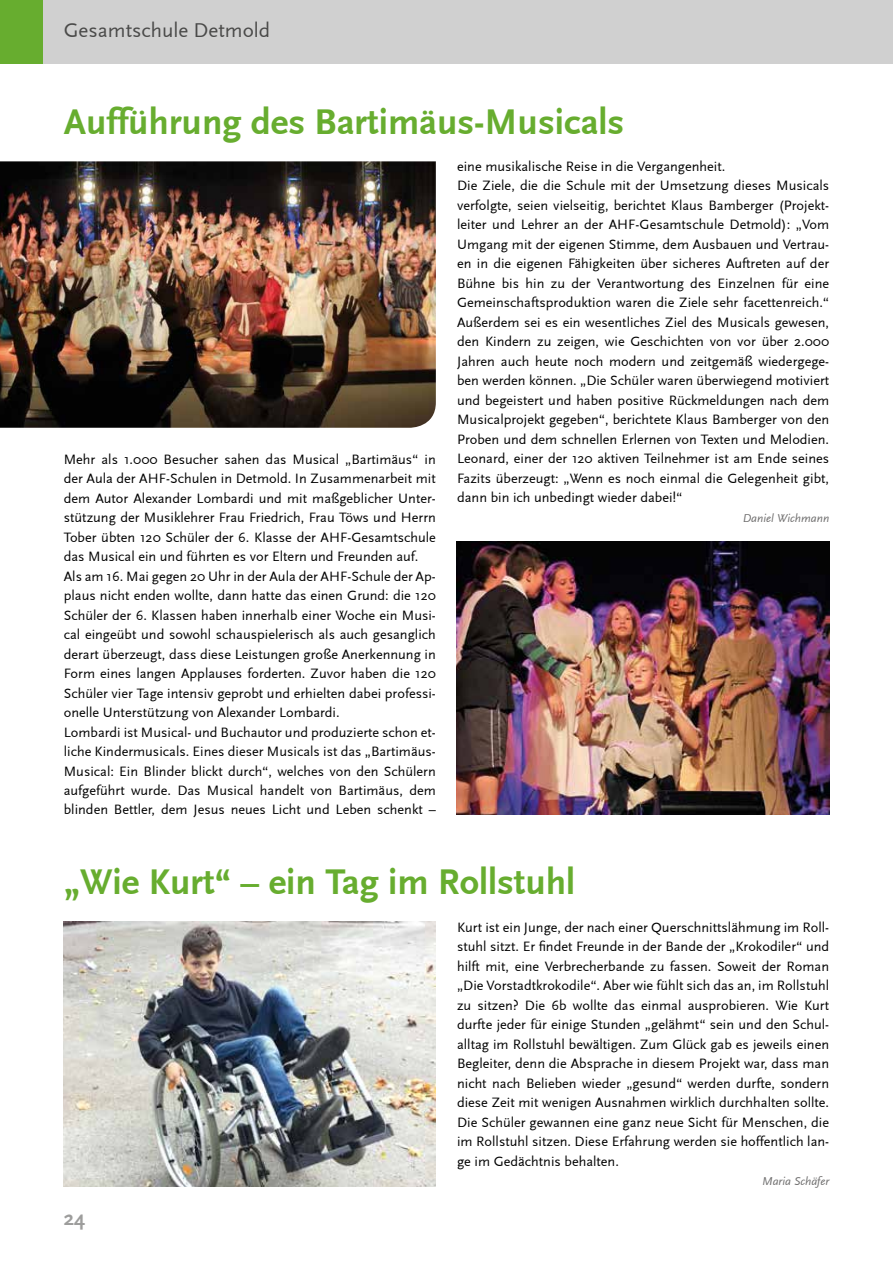
<style>
.page{position:relative;width:893px;height:1263px;background:#fff}
.page>*{position:absolute;margin:0;border:0;box-sizing:border-box;transform-origin:0 0}
.t1{font:700 37.5px "Scala Sans";color:#67ad2f}
.t2{font:21px "Scala Sans";color:#4a4a49}
.t3{font:700 21px "Scala Sans";color:#9d9d9c}
.t4{font:14.25px/19.5px "Scala Sans";color:#000}
.t5{font:italic 12px "Scala Sans";color:#706f6f}
</style>
<div class="page">
<div style="left:0;top:0;width:893px;height:64px;background:#d0d0d0"></div>
<div style="left:0;top:0;width:43px;height:64px;background:#67ad2f"></div>
<img style="left:64px;top:922px;width:372px;height:264px">
<img style="left:0;top:161px;width:436px;height:267px">
<img style="left:456px;top:542px;width:373px;height:272px">
<h2 class="t2" style="left:64px;top:19px;width:208px">Gesamtschule Detmold</h2>
<h1 class="t1" style="left:64px;top:102px;width:562px">Aufführung des Bartimäus-Musicals</h1>
<p class="t4" style="left:64px;top:449px;width:374px">Mehr als 1.000 Besucher sahen das Musical „Bartimäus“ in der Aula der AHF-Schulen in Detmold. In Zusammenarbeit mit dem Autor Alexander Lombardi und mit maßgeblicher Unter&shy;stützung der Musiklehrer Frau Friedrich, Frau Töws und Herrn Tober übten 120 Schüler der 6. Klasse der AHF-Gesamtschule das Musical ein und führten es vor Eltern und Freunden auf.<br>Als am 16. Mai gegen 20 Uhr in der Aula der AHF-Schule der Ap&shy;plaus nicht enden wollte, dann hatte das einen Grund: die 120<br>Schüler der 6. Klassen haben innerhalb einer Woche ein Musi&shy;cal eingeübt und sowohl schauspielerisch als auch gesanglich derart überzeugt, dass diese Leistungen große Anerkennung in Form eines langen Applauses forderten. Zuvor haben die 120<br>Schüler vier Tage intensiv geprobt und erhielten dabei professi&shy;onelle Unterstützung von Alexander Lombardi.<br>Lombardi ist Musical- und Buchautor und produzierte schon et&shy;liche Kindermusicals. Eines dieser Musicals ist das „Bartimäus-Musical: Ein Blinder blickt durch“, welches von den Schülern aufgeführt wurde. Das Musical handelt von Bartimäus, dem blinden Bettler, dem Jesus neues Licht und Leben schenkt –</p>
<p class="t4" style="left:457px;top:157px;width:374px">eine musikalische Reise in die Vergangenheit.<br>Die Ziele, die die Schule mit der Umsetzung dieses Musicals verfolgte, seien vielseitig, berichtet Klaus Bamberger (Projekt&shy;leiter und Lehrer an der AHF-Gesamtschule Detmold): „Vom Umgang mit der eigenen Stimme, dem Ausbauen und Vertrau&shy;en in die eigenen Fähigkeiten über sicheres Auftreten auf der Bühne bis hin zu der Verantwortung des Einzelnen für eine Gemeinschaftsproduktion waren die Ziele sehr facettenreich.“ Außerdem sei es ein wesentliches Ziel des Musicals gewesen, den Kindern zu zeigen, wie Geschichten von vor über 2.000<br>Jahren auch heute noch modern und zeitgemäß wiedergege&shy;ben werden können. „Die Schüler waren überwiegend motiviert und begeistert und haben positive Rückmeldungen nach dem Musicalprojekt gegeben“, berichtete Klaus Bamberger von den Proben und dem schnellen Erlernen von Texten und Melodien.<br>Leonard, einer der 120 aktiven Teilnehmer ist am Ende seines Fazits überzeugt: „Wenn es noch einmal die Gelegenheit gibt, dann bin ich unbedingt wieder dabei!“</p>
<p class="t5" style="left:743px;top:512px;width:88px">Daniel Wichmann</p>
<h1 class="t1" style="left:64px;top:862px;width:513px">„Wie Kurt“ – ein Tag im Rollstuhl</h1>
<h2 class="t3" style="left:64px;top:1207px;width:23px">24</h2>
<p class="t4" style="left:457px;top:917px;width:374px;text-align:justify">Kurt ist ein Junge, der nach einer Querschnittslähmung im Roll&shy;stuhl sitzt. Er findet Freunde in der Bande der „Krokodiler“ und hilft mit, eine Verbrecherbande zu fassen. Soweit der Roman „Die Vorstadtkrokodile“. Aber wie fühlt sich das an, im Rollstuhl zu sitzen? Die 6b wollte das einmal ausprobieren. Wie Kurt durfte jeder für einige Stunden „gelähmt“ sein und den Schul&shy;alltag im Rollstuhl bewältigen. Zum Glück gab es jeweils einen Begleiter, denn die Absprache in diesem Projekt war, dass man nicht nach Belieben wieder „gesund“ werden durfte, sondern diese Zeit mit wenigen Ausnahmen wirklich durchhalten sollte.<br>Die Schüler gewannen eine ganz neue Sicht für Menschen, die im Rollstuhl sitzen. Diese Erfahrung werden sie hoffentlich lan&shy;ge im Gedächtnis behalten.</p>
<p class="t5" style="left:762px;top:1175px;width:69px">Maria Schäfer</p>
</div>
